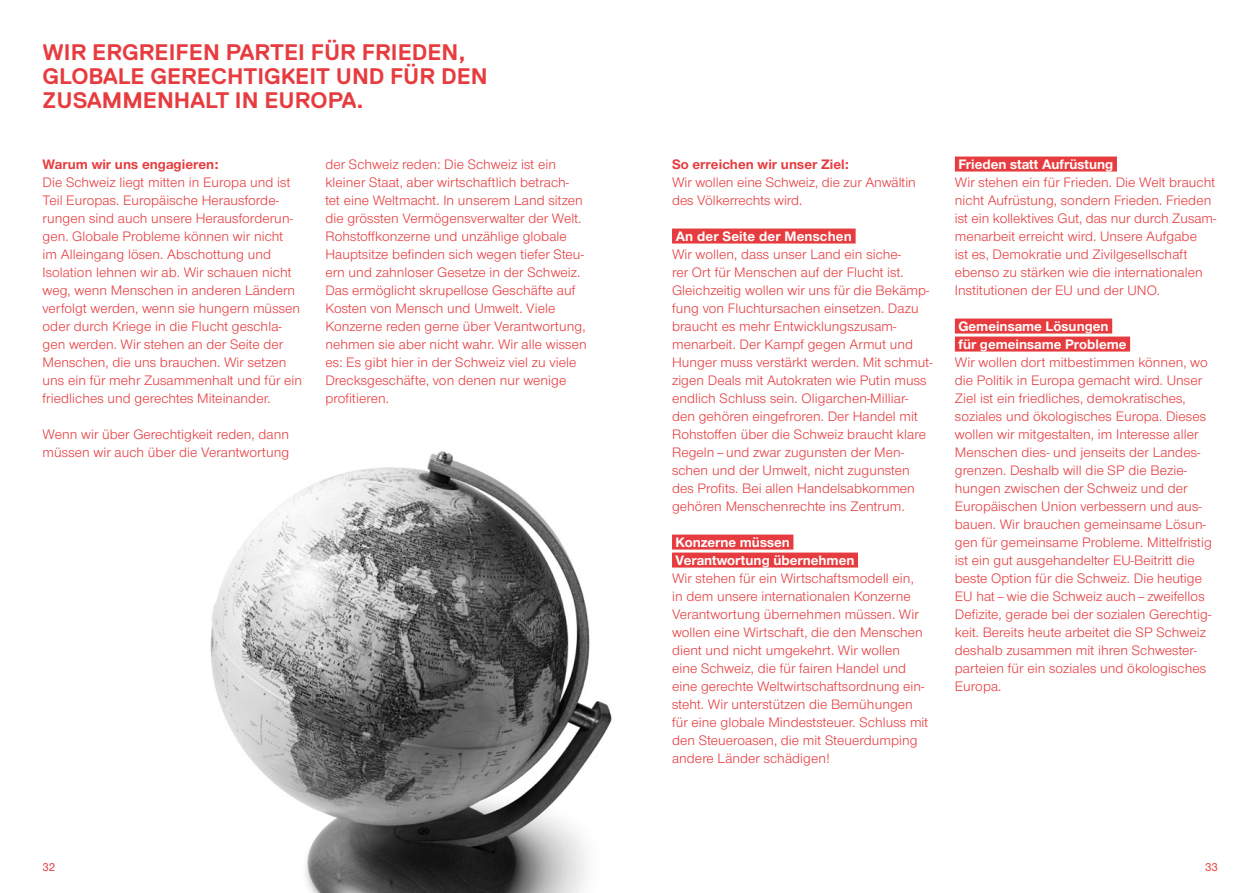
<style>
.page{position:relative;width:1259px;height:893px;background:#fff}
.page>*{position:absolute;margin:0;border:0;box-sizing:border-box;transform-origin:0 0}
.t1{font:700 22.5px/24px "Replica";color:#e73c3f}
.t2{font:14.25px/18px "Nimbus San Nov";letter-spacing:.005em;color:#e73c3f}
.t3{font:700 14.25px/18px "Nimbus San Nov";color:#fff}
.t4{font:700 14.25px "Nimbus San Nov";letter-spacing:.005em;color:#e73c3f}
.t5{font:500 12px "Nimbus San Nov";color:#e73c3f}
</style>
<div class="page">
<img style="left:210px;top:451px;width:402px;height:442px">
<div style="left:672px;top:229px;width:183px;height:15px;background:#e73c3f"></div>
<div style="left:672px;top:535px;width:121px;height:15px;background:#e73c3f"></div>
<div style="left:672px;top:553px;width:186px;height:15px;background:#e73c3f"></div>
<div style="left:955px;top:157px;width:162px;height:15px;background:#e73c3f"></div>
<div style="left:955px;top:319px;width:157px;height:15px;background:#e73c3f"></div>
<div style="left:955px;top:337px;width:175px;height:15px;background:#e73c3f"></div>
<h1 class="t1" style="left:43px;top:41px;width:447px">WIR ERGREIFEN PARTEI FÜR FRIEDEN,<br>GLOBALE GERECHTIGKEIT UND FÜR DEN<br>ZUSAMMENHALT IN EUROPA.</h1>
<p class="t4" style="left:43px;top:155px;width:178px">Warum wir uns engagieren:</p>
<p class="t2" style="left:43px;top:173px;width:261px">Die Schweiz liegt mitten in Europa und ist Teil Europas. Europäische Herausforde&shy;rungen sind auch unsere Herausforderun&shy;gen. Globale Probleme können wir nicht<br>im Alleingang lösen. Abschottung und Isolation lehnen wir ab. Wir schauen nicht weg, wenn Menschen in anderen Ländern verfolgt werden, wenn sie hungern müssen oder durch Kriege in die Flucht geschla&shy;gen werden. Wir stehen an der Seite der Menschen, die uns brauchen. Wir setzen uns ein für mehr Zusammenhalt und für ein friedliches und gerechtes Miteinander.</p>
<p class="t2" style="left:43px;top:425px;width:248px">Wenn wir über Gerechtigkeit reden, dann müssen wir auch über die Verantwortung</p>
<p class="t4" style="left:672px;top:155px;width:178px">So erreichen wir unser Ziel:</p>
<p class="t2" style="left:672px;top:173px;width:245px">Wir wollen eine Schweiz, die zur Anwältin des Völkerrechts wird.</p>
<p class="t3" style="left:676px;top:227px;width:177px">An der Seite der Menschen</p>
<p class="t2" style="left:672px;top:245px;width:262px">Wir wollen, dass unser Land ein siche-<br>rer Ort für Menschen auf der Flucht ist.<br>Gleichzeitig wollen wir uns für die Bekämp&shy;fung von Fluchtursachen einsetzen. Dazu braucht es mehr Entwicklungszusam&shy;menarbeit. Der Kampf gegen Armut und Hunger muss verstärkt werden. Mit schmut&shy;zigen Deals mit Autokraten wie Putin muss endlich Schluss sein. Oligarchen-Milliar&shy;den gehören eingefroren. Der Handel mit Rohstoffen über die Schweiz braucht klare Regeln–und zwar zugunsten der Men&shy;schen und der Umwelt, nicht zugunsten des Profits. Bei allen Handelsabkommen gehören Menschenrechte ins Zentrum.</p>
<p class="t3" style="left:675px;top:533px;width:180px">Konzerne müssen<br>Verantwortung übernehmen</p>
<p class="t2" style="left:672px;top:569px;width:258px">Wir stehen für ein Wirtschaftsmodell ein,<br>in dem unsere internationalen Konzerne Verantwortung übernehmen müssen. Wir wollen eine Wirtschaft, die den Menschen dient und nicht umgekehrt. Wir wollen eine Schweiz, die für fairen Handel und eine gerechte Weltwirtschaftsordnung ein&shy;steht. Wir unterstützen die Bemühungen für eine globale Mindeststeuer. Schluss mit den Steueroasen, die mit Steuerdumping andere Länder schädigen!</p>
<p class="t2" style="left:325px;top:155px;width:263px">der Schweiz reden: Die Schweiz ist ein kleiner Staat, aber wirtschaftlich betrach&shy;tet eine Weltmacht. In unserem Land sitzen die grössten Vermögensverwalter der Welt.<br>Rohstoffkonzerne und unzählige globale Hauptsitze befinden sich wegen tiefer Steu&shy;ern und zahnloser Gesetze in der Schweiz.<br>Das ermöglicht skrupellose Geschäfte auf Kosten von Mensch und Umwelt. Viele Konzerne reden gerne über Verantwortung, nehmen sie aber nicht wahr. Wir alle wissen es: Es gibt hier in der Schweiz viel zu viele Drecksgeschäfte, von denen nur wenige profitieren.</p>
<p class="t3" style="left:958px;top:155px;width:156px">Frieden statt Aufrüstung</p>
<p class="t2" style="left:955px;top:173px;width:263px">Wir stehen ein für Frieden. Die Welt braucht nicht Aufrüstung, sondern Frieden. Frieden ist ein kollektives Gut, das nur durch Zusam&shy;menarbeit erreicht wird. Unsere Aufgabe<br>ist es, Demokratie und Zivilgesellschaft ebenso zu stärken wie die internationalen Institutionen der EU und der UNO.</p>
<p class="t3" style="left:958px;top:317px;width:170px">Gemeinsame Lösungen für gemeinsame Probleme</p>
<p class="t2" style="left:955px;top:353px;width:258px">Wir wollen dort mitbestimmen können, wo die Politik in Europa gemacht wird. Unser Ziel ist ein friedliches, demokratisches, soziales und ökologisches Europa. Dieses wollen wir mitgestalten, im Interesse aller Menschen dies- und jenseits der Landes&shy;grenzen. Deshalb will die SP die Bezie&shy;hungen zwischen der Schweiz und der Europäischen Union verbessern und aus&shy;bauen. Wir brauchen gemeinsame Lösun&shy;gen für gemeinsame Probleme. Mittelfristig ist ein gut ausgehandelter EU-Beitritt die beste Option für die Schweiz. Die heutige EU hat–wie die Schweiz auch–zweifellos Defizite, gerade bei der sozialen Gerechtig&shy;keit. Bereits heute arbeitet die SP Schweiz deshalb zusammen mit ihren Schwester&shy;parteien für ein soziales und ökologisches Europa.</p>
<p class="t5" style="left:43px;top:859px;width:14px">32</p>
<p class="t5" style="left:1205px;top:859px;width:14px">33</p>
</div>
